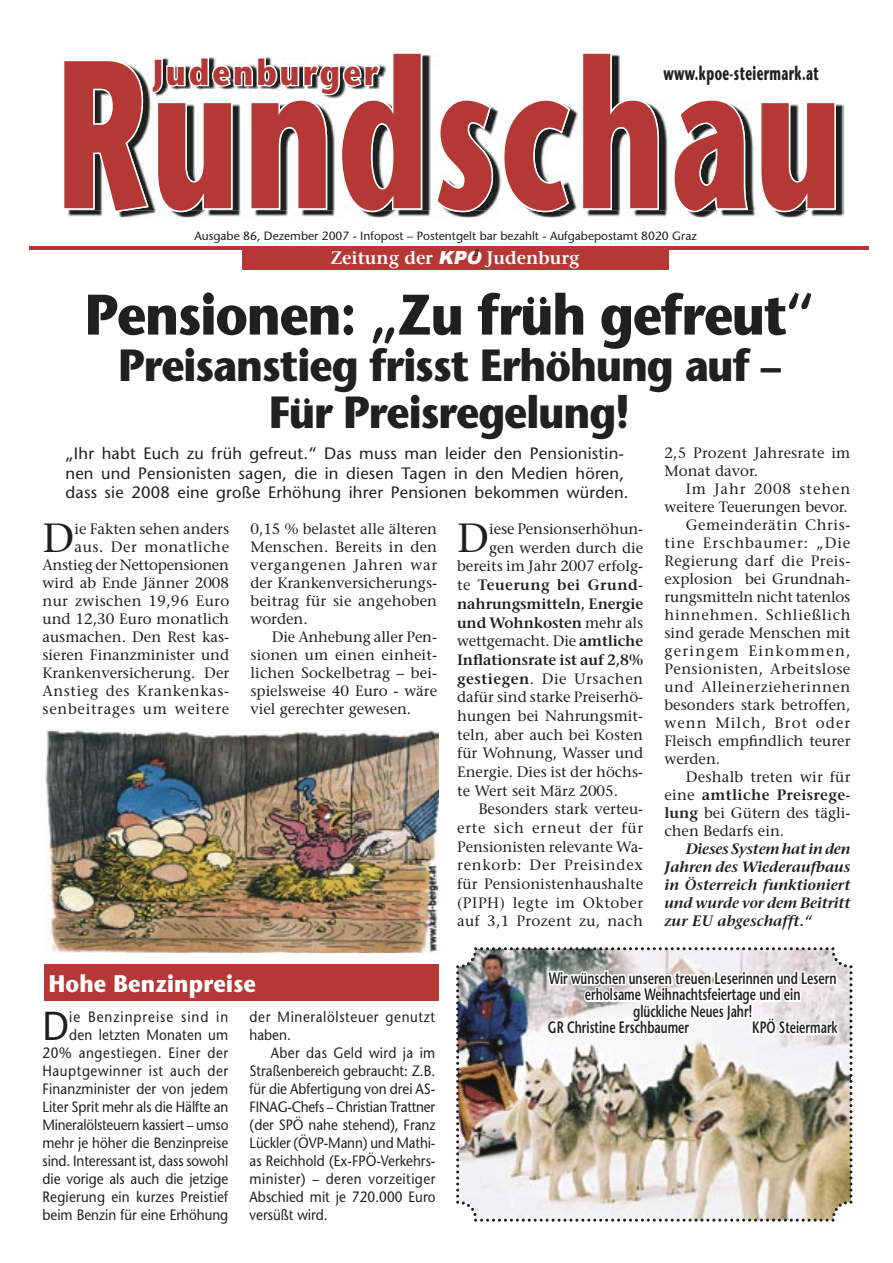
<style>
.page{position:relative;width:893px;height:1263px;background:#fff}
.page>*{position:absolute;margin:0;border:0;box-sizing:border-box;transform-origin:0 0}
.t1{font:700 210px "Stone Sans";letter-spacing:.03em;color:#b43936;scale:.65 1}
.t2{font:700 57px "Stone Sans";letter-spacing:-.025em;color:#1f2121;scale:.9 1}
.t3{font:700 45px/46.5px "Stone Sans";letter-spacing:-.025em;color:#1f2121;text-align:center;scale:.9 1}
.t4{font:40.65px "Stone Serif";color:#1f2121}
.t5{font:40.35px "Stone Sans";color:#1f2121;scale:.9 1}
.t6{font:700 36px "Stone Sans";letter-spacing:.1em;color:#b43936;scale:.85 1}
.t7{font:700 24px "Stone Sans";letter-spacing:.01em;color:#fff;scale:.9 1}
.t8{font:700 19.5px "Stone Sans";letter-spacing:.03em;color:#1f2121;scale:.6 1}
.t9{font:600 18px "Stone Serif";color:#fff}
.t10{font:16.5px/19.8px "Stone Sans";letter-spacing:.015em;color:#1f2121}
.t11{font:600 16.5px "Stone Sans";color:#1f2121;scale:.7 1}
.t12{font:15px/18px "Stone Serif";color:#1f2121;text-align:justify}
.t13{font:15px/18px "Stone Sans";letter-spacing:.005em;color:#1f2121;text-align:right;scale:.9 1}
.t14{font:italic 600 15px/18px "Stone Serif";color:#1f2121;text-align:justify}
.t15{font:600 15px "Stone Serif";letter-spacing:-.005em;color:#1f2121}
.t16{font:15px "Stone Serif";letter-spacing:.03em;color:#1f2121}
.t17{font:15px "Stone Serif";letter-spacing:.05em;color:#1f2121}
.t18{font:15px "Stone Serif";letter-spacing:.04em;color:#1f2121}
.t19{font:15px "Stone Serif";letter-spacing:.035em;color:#1f2121}
.t20{font:15px "Stone Serif";letter-spacing:.06em;color:#1f2121}
.t21{font:15px/18px "Stone Sans";letter-spacing:.045em;color:#1f2121;scale:.9 1}
.t22{font:600 15px "Stone Serif";letter-spacing:.02em;color:#1f2121}
.t23{font:15px "Stone Serif";letter-spacing:.055em;color:#1f2121}
.t24{font:15px "Stone Serif";letter-spacing:.025em;color:#1f2121}
.t25{font:600 15px "Stone Serif";letter-spacing:.03em;color:#1f2121}
.t26{font:15px "Stone Serif";letter-spacing:.085em;color:#1f2121}
.t27{font:15px "Stone Serif";letter-spacing:.07em;color:#1f2121}
.t28{font:12px "Stone Sans";color:#1f2121}
.s1{font-family:"Arial";font-weight:900;font-style:italic}
.s2{font-weight:400}
.s3{font-weight:600}
</style>
<div class="page">
<hr style="left:30px;top:246px;width:839px;height:3px;background:#b43936">
<div style="left:242px;top:247px;width:427px;height:22px;background:#b43936"></div>
<svg style="left:474px;top:249px;width:5px;height:7px"></svg>
<img style="left:68px;top:104px;width:776px;height:113px">
<svg style="left:68px;top:54px;width:768px;height:158px"></svg>
<img style="left:154px;top:57px;width:232px;height:41px">
<svg style="left:150px;top:55px;width:232px;height:42px"></svg>
<div style="left:45px;top:964px;width:394px;height:36px;background:#b43936"></div>
<img style="left:45px;top:730px;width:394px;height:222px">
<img style="left:456px;top:947px;width:396px;height:275px">
<h1 class="t1" style="left:56px;top:2px;width:1211px">Rundschau</h1>
<p class="t28" style="left:195px;top:229px;width:504px">Ausgabe 86, Dezember 2007 - Infopost – Postentgelt bar bezahlt - Aufgabepostamt 8020 Graz</p>
<h3 class="t6" style="left:153px;top:49px;width:266px">Judenburger</h3>
<h3 class="t8" style="left:663px;top:61px;width:261px">www.kpoe-steiermark.at</h3>
<p class="t9" style="left:331px;top:247px;width:250px">Zeitung der <span class="s1">KPO</span> Judenburg</p>
<h2 class="t2" style="left:85px;top:279px;width:812px">Pensionen: „Zu früh gefreut“</h2>
<h3 class="t3" style="left:118px;top:341px;width:738px">Preisanstieg frisst Erhöhung auf –<br>Für Preisregelung!</h3>
<p class="t10" style="left:65px;top:443px;width:565px">„Ihr habt Euch zu früh gefreut.“ Das muss man leider den Pensionistin&shy;nen und Pensionisten sagen, die in diesen Tagen in den Medien hören, dass sie 2008 eine große Erhöhung ihrer Pensionen bekommen würden.</p>
<p class="t12" style="left:43px;top:520px;width:188px;text-align:right">ie Fakten sehen anders aus. Der monatliche<br>Anstieg der Nettopensionen wird ab Ende Jänner 2008 nur zwischen 19,96 Euro und 12,30 Euro monatlich ausmachen. Den Rest kas&shy;sieren Finanzminister und<br>Krankenversicherung. Der<br>Anstieg des Krankenkas&shy;senbeitrages um weitere</p>
<p class="t12" style="left:250px;top:520px;width:188px">0,15 % belastet alle älteren Menschen. Bereits in den vergangenen Jahren war der Krankenversicherungs&shy;beitrag für sie angehoben worden.</p>
<h3 class="t4" style="left:43px;top:513px;width:34px">D</h3>
<p class="t12" style="left:250px;top:628px;width:188px;text-indent:21px">Die Anhebung aller Pen&shy;sionen um einen einheit&shy;lichen Sockelbetrag – bei&shy;spielsweise 40 Euro - wäre viel gerechter gewesen.</p>
<h3 class="t4" style="left:457px;top:513px;width:34px">D</h3>
<p class="t12" style="left:489px;top:520px;width:156px">iese Pensionserhöhun-</p>
<p class="t12" style="left:489px;top:538px;width:156px">gen werden durch die</p>
<p class="t12" style="left:457px;top:557px;width:188px">bereits im Jahr 2007 erfolg-</p>
<p class="t25" style="left:457px;top:576px;width:188px"><span class="s2">te</span> Teuerung bei Grund-</p>
<p class="t15" style="left:457px;top:594px;width:188px">nahrungsmitteln, Energie</p>
<p class="t15" style="left:457px;top:613px;width:188px">und Wohnkosten <span class="s2">mehr als</span></p>
<p class="t12" style="left:457px;top:632px;width:187px">wettgemacht. Die <span class="s3">amtliche</span></p>
<p class="t15" style="left:457px;top:650px;width:188px">Inflationsrate ist auf 2,8%</p>
<p class="t19" style="left:457px;top:669px;width:187px"><span class="s3">gestiegen</span>. Die Ursachen</p>
<p class="t12" style="left:457px;top:688px;width:188px">dafür sind starke Preiserhö-</p>
<p class="t12" style="left:457px;top:706px;width:187px">hungen bei Nahrungsmit-</p>
<p class="t12" style="left:457px;top:725px;width:188px">teln, aber auch bei Kosten</p>
<p class="t12" style="left:457px;top:744px;width:187px">für Wohnung, Wasser und</p>
<p class="t12" style="left:457px;top:762px;width:187px">Energie. Dies ist der höchs-</p>
<p class="t12" style="left:457px;top:781px;width:163px">te Wert seit März 2005.</p>
<p class="t12" style="left:478px;top:800px;width:166px">Besonders stark verteu-</p>
<p class="t23" style="left:457px;top:818px;width:188px">erte sich erneut der für</p>
<p class="t12" style="left:457px;top:837px;width:188px">Pensionisten relevante Wa-</p>
<p class="t17" style="left:457px;top:856px;width:187px">renkorb: Der Preisindex</p>
<p class="t12" style="left:457px;top:875px;width:188px">für Pensionistenhaushalte</p>
<p class="t18" style="left:457px;top:893px;width:188px">(PIPH) legte im Oktober</p>
<p class="t24" style="left:457px;top:912px;width:188px">auf 3,1 Prozent zu, nach</p>
<p class="t12" style="left:664px;top:443px;width:187px">2,5 Prozent Jahresrate im<br>Monat davor.</p>
<p class="t20" style="left:686px;top:479px;width:166px">Im Jahr 2008 stehen</p>
<p class="t12" style="left:664px;top:497px;width:185px">weitere Teuerungen bevor.</p>
<p class="t19" style="left:686px;top:515px;width:166px">Gemeinderätin Chris-</p>
<p class="t20" style="left:664px;top:533px;width:187px">tine Erschbaumer: „Die</p>
<p class="t16" style="left:664px;top:551px;width:188px">Regierung darf die Preis-</p>
<p class="t12" style="left:664px;top:569px;width:188px">explosion bei Grundnah-</p>
<p class="t12" style="left:664px;top:587px;width:187px">rungsmitteln nicht tatenlos</p>
<p class="t17" style="left:664px;top:605px;width:188px">hinnehmen. Schließlich</p>
<p class="t12" style="left:664px;top:623px;width:188px">sind gerade Menschen mit</p>
<p class="t26" style="left:664px;top:641px;width:188px">geringem Einkommen,</p>
<p class="t16" style="left:664px;top:659px;width:187px">Pensionisten, Arbeitslose</p>
<p class="t18" style="left:664px;top:677px;width:188px">und Alleinerzieherinnen</p>
<p class="t12" style="left:664px;top:695px;width:187px">besonders stark betroffen,</p>
<p class="t27" style="left:664px;top:713px;width:187px">wenn Milch, Brot oder</p>
<p class="t12" style="left:664px;top:731px;width:188px">Fleisch empfindlich teurer</p>
<p class="t12" style="left:664px;top:749px;width:57px">werden.</p>
<p class="t12" style="left:686px;top:767px;width:166px">Deshalb treten wir für</p>
<p class="t22" style="left:664px;top:785px;width:188px"><span class="s2">eine</span> amtliche Preisrege-</p>
<p class="t12" style="left:664px;top:803px;width:188px"><span class="s3">lung</span> bei Gütern des tägli-</p>
<p class="t12" style="left:664px;top:821px;width:121px">chen Bedarfs ein.</p>
<p class="t14" style="left:664px;top:839px;width:188px;text-indent:21px">Dieses System hat in den Jahren des Wiederaufbaus in Österreich funktioniert und wurde vor dem Beitritt zur EU abgeschafft.“</p>
<h3 class="t7" style="left:49px;top:968px;width:232px">Hohe Benzinpreise</h3>
<h3 class="t5" style="left:43px;top:1001px;width:31px">D</h3>
<p class="t13" style="left:43px;top:1008px;width:208px">ie Benzinpreise sind in den letzten Monaten um<br>20% angestiegen. Einer der<br>Hauptgewinner ist auch der<br>Finanzminister der von jedem<br>Liter Sprit mehr als die Hälfte an<br>Mineralölsteuern kassiert – umso mehr je höher die Benzinpreise sind. Interessant ist, dass sowohl die vorige als auch die jetzige<br>Regierung ein kurzes Preistief beim Benzin für eine Erhöhung</p>
<p class="t21" style="left:250px;top:1008px;width:208px">der Mineralölsteuer genutzt haben.</p>
<p class="t13" style="left:250px;top:1044px;width:208px;text-align:justify;text-indent:21px">Aber das Geld wird ja im Straßenbereich gebraucht: Z.B. für die Abfertigung von drei AS-FINAG-Chefs – Christian Trattner (der SPÖ nahe stehend), Franz Lückler (ÖVP-Mann) und Mathi&shy;as Reichhold (Ex-FPÖ-Verkehrs&shy;minister) – deren vorzeitiger Abschied mit je 720.000 Euro versüßt wird.</p>
<p class="t11" style="left:549px;top:968px;width:413px">Wir wünschen unseren treuen Leserinnen und Lesern</p>
<p class="t11" style="left:585px;top:984px;width:309px">erholsame Weihnachtsfeiertage und ein</p>
<p class="t11" style="left:633px;top:1001px;width:171px">glückliche Neues Jahr!</p>
<p class="t11" style="left:548px;top:1017px;width:203px">GR Christine Erschbaumer</p>
<p class="t11" style="left:752px;top:1017px;width:123px">KPÖ Steiermark</p>
</div>
